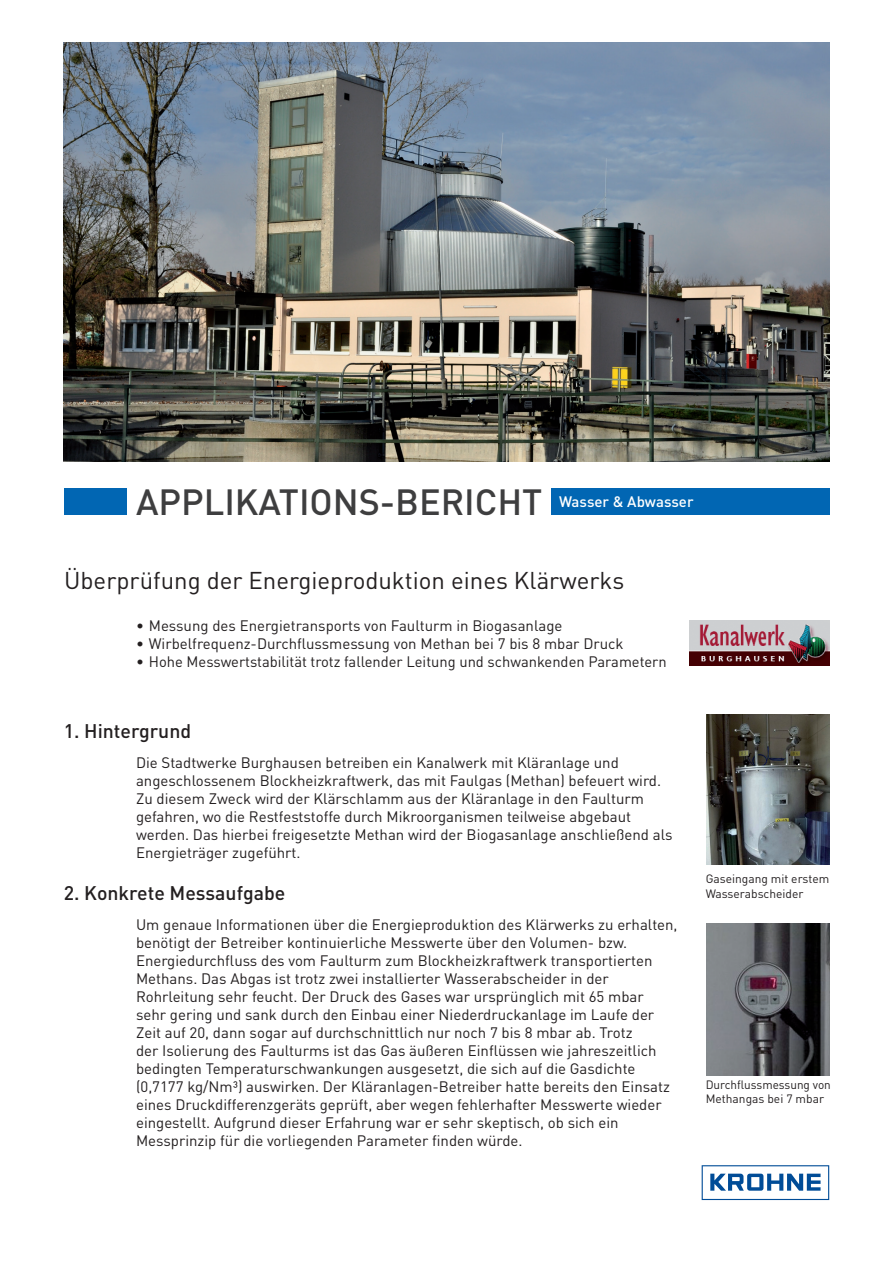
<style>
.page{position:relative;width:893px;height:1263px;background:#fff}
.page>*{position:absolute;margin:0;border:0;box-sizing:border-box;transform-origin:0 0}
.t1{font:500 36px "DIN Pro";color:#3e3e3f}
.t2{font:24px "DIN Pro";color:#231f20}
.t3{font:500 19.5px "DIN Pro";color:#231f20}
.t4{font:15px/18px "DIN Pro";color:#231f20}
.t5{font:500 15px "DIN Pro";color:#fff}
.t6{font:12px/14.4px "DIN Pro";color:#231f20}
</style>
<div class="page">
<img style="left:64px;top:42px;width:765px;height:419px">
<div style="left:64px;top:488px;width:765px;height:26px;background:#0166b3"></div>
<div style="left:128px;top:488px;width:423px;height:29px;background:#fff"></div>
<img style="left:689px;top:620px;width:140px;height:45px">
<img style="left:707px;top:714px;width:122px;height:151px">
<img style="left:707px;top:923px;width:122px;height:152px">
<svg style="left:702px;top:1165px;width:127px;height:35px"></svg>
<h1 class="t1" style="left:136px;top:477px;width:408px">APPLIKATIONS-BERICHT</h1>
<p class="t5" style="left:559px;top:491px;width:136px">Wasser &amp; Abwasser</p>
<h2 class="t2" style="left:64px;top:564px;width:562px">Überprüfung der Energieproduktion eines Klärwerks</h2>
<p class="t4" style="left:136px;top:616px;width:428px">• Messung des Energietransports von Faulturm in Biogasanlage</p>
<p class="t4" style="left:136px;top:634px;width:489px">• Wirbelfrequenz-Durchflussmessung von Methan bei 7 bis 8 mbar Druck</p>
<p class="t4" style="left:136px;top:652px;width:532px">• Hohe Messwertstabilität trotz fallender Leitung und schwankenden Parametern</p>
<h3 class="t3" style="left:64px;top:718px;width:129px">1. Hintergrund</h3>
<p class="t4" style="left:136px;top:752px;width:538px">Die Stadtwerke Burghausen betreiben ein Kanalwerk mit Kläranlage und angeschlossenem Blockheizkraftwerk, das mit Faulgas (Methan) befeuert wird.<br>Zu diesem Zweck wird der Klärschlamm aus der Kläranlage in den Faulturm gefahren, wo die Restfeststoffe durch Mikroorganismen teilweise abgebaut werden. Das hierbei freigesetzte Methan wird der Biogasanlage anschließend als Energieträger zugeführt.</p>
<h3 class="t3" style="left:64px;top:879px;width:223px">2. Konkrete Messaufgabe</h3>
<p class="t4" style="left:136px;top:915px;width:543px">Um genaue Informationen über die Energieproduktion des Klärwerks zu erhalten, benötigt der Betreiber kontinuierliche Messwerte über den Volumen- bzw.<br>Energiedurchfluss des vom Faulturm zum Blockheizkraftwerk transportierten Methans. Das Abgas ist trotz zwei installierter Wasserabscheider in der Rohrleitung sehr feucht. Der Druck des Gases war ursprünglich mit 65 mbar sehr gering und sank durch den Einbau einer Niederdruckanlage im Laufe der Zeit auf 20, dann sogar auf durchschnittlich nur noch 7 bis 8 mbar ab. Trotz<br>der Isolierung des Faulturms ist das Gas äußeren Einflüssen wie jahreszeitlich bedingten Temperaturschwankungen ausgesetzt, die sich auf die Gasdichte (0,7177 kg/Nm³) auswirken. Der Kläranlagen-Betreiber hatte bereits den Einsatz eines Druckdifferenzgeräts geprüft, aber wegen fehlerhafter Messwerte wieder eingestellt. Aufgrund dieser Erfahrung war er sehr skeptisch, ob sich ein Messprinzip für die vorliegenden Parameter finden würde.</p>
<p class="t6" style="left:706px;top:871px;width:125px">Gaseingang mit erstem<br>Wasserabscheider</p>
<p class="t6" style="left:706px;top:1077px;width:127px">Durchflussmessung von<br>Methangas bei 7 mbar</p>
</div>
